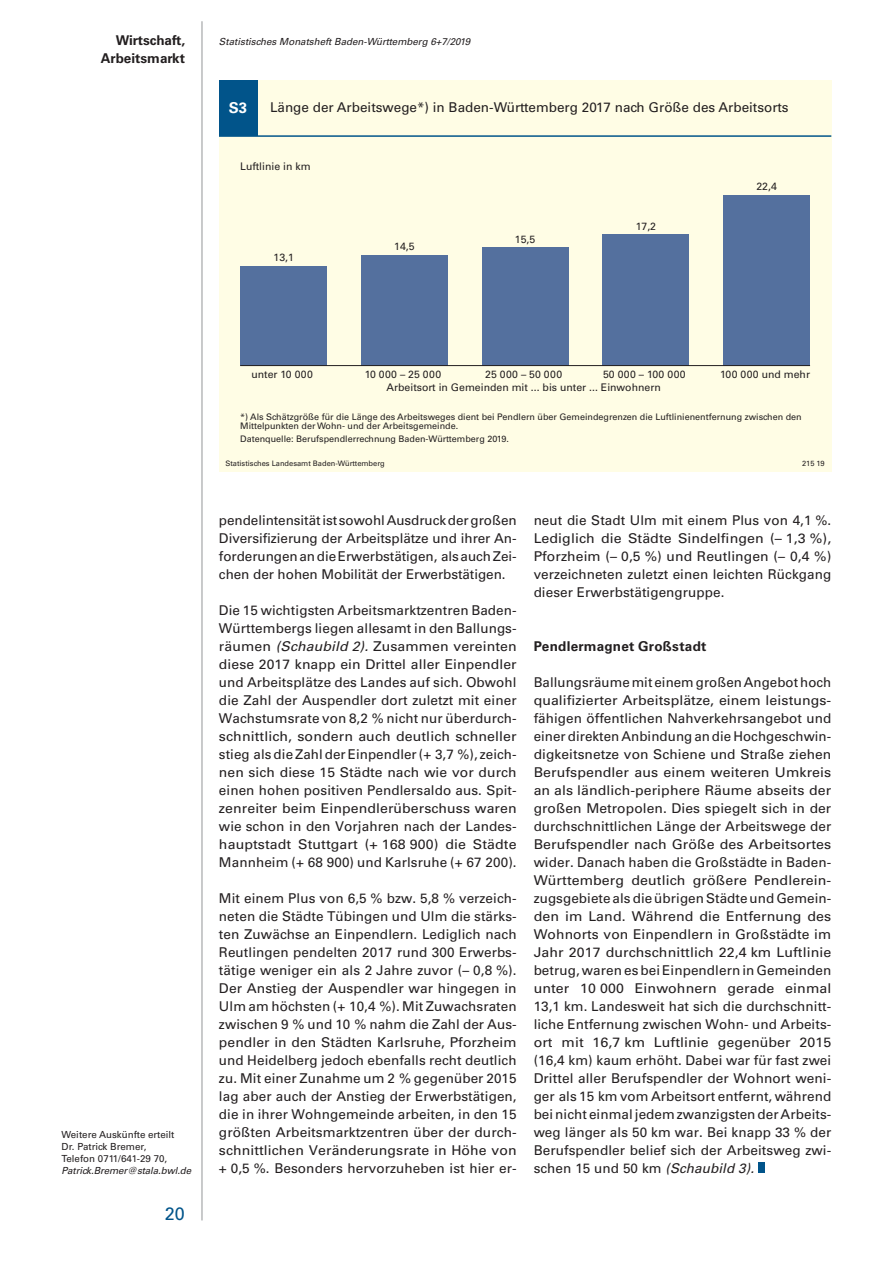
<style>
.page{position:relative;width:893px;height:1263px;background:#fff}
.page>*{position:absolute;margin:0;border:0;box-sizing:border-box;transform-origin:0 0}
.t1{font:18px "Univers";color:#01548a}
.t2{font:700 15px "Univers";color:#fff}
.Fließtext{font:13.5px/18px "Univers";letter-spacing:.005em;color:#231f20;text-align:justify}
.Kapitelzwischenübers{font:700 13.5px "Univers";color:#231f20}
.Kapitelzwischenübers-2{font:700 13.5px "Univers";letter-spacing:.02em;color:#231f20}
.t3{font:10.5px "Univers";color:#231f20}
.t4{font:10.5px "Univers";letter-spacing:.04em;color:#231f20}
.Bildlegende{font:9.75px/11.7px "Univers";color:#231f20}
.t5{font:italic 9.75px "Univers";color:#231f20}
.t6{font:9px/9px "Univers";color:#231f20}
.t7{font:7.5px "Univers";color:#231f20}
.s1{font-style:italic}
</style>
<div class="page">
<hr style="left:202px;top:21px;width:1px;height:1199px;background:#939598">
<div style="left:758px;top:1163px;width:6px;height:10px;background:#01548a"></div>
<div style="left:219px;top:81px;width:612px;height:391px;background:#fffde5"></div>
<div style="left:219px;top:81px;width:38px;height:55px;background:#01548a"></div>
<div style="left:240px;top:266px;width:87px;height:100px;background:#54709e"></div>
<div style="left:361px;top:255px;width:87px;height:111px;background:#54709e"></div>
<div style="left:482px;top:247px;width:87px;height:119px;background:#54709e"></div>
<div style="left:602px;top:234px;width:87px;height:132px;background:#54709e"></div>
<div style="left:723px;top:195px;width:87px;height:171px;background:#54709e"></div>
<hr style="left:240px;top:365px;width:570px;height:1px;background:#231f20">
<hr style="left:219px;top:135px;width:612px;height:2px;background:#01548a">
<p class="Kapitelzwischenübers" style="left:116px;top:32px;width:71px">Wirtschaft,</p>
<p class="t5" style="left:219px;top:35px;width:253px">Statistisches Monatsheft Baden-Württemberg 6+7/2019</p>
<p class="Kapitelzwischenübers" style="left:101px;top:50px;width:86px">Arbeitsmarkt</p>
<p class="t2" style="left:229px;top:99px;width:20px">S3</p>
<p class="Fließtext" style="left:270px;top:98px;width:520px">Länge der Arbeitswege*) in Baden-Württemberg 2017 nach Größe des Arbeitsorts</p>
<p class="t3" style="left:240px;top:160px;width:72px">Luftlinie in km</p>
<p class="t3" style="left:273px;top:251px;width:22px">13,1</p>
<p class="t3" style="left:394px;top:240px;width:22px">14,5</p>
<p class="t3" style="left:515px;top:233px;width:22px">15,5</p>
<p class="t3" style="left:636px;top:220px;width:22px">17,2</p>
<p class="t3" style="left:756px;top:180px;width:22px">22,4</p>
<p class="t3" style="left:251px;top:368px;width:63px">unter 10 000</p>
<p class="t4" style="left:365px;top:368px;width:78px">10 000 – 25 000</p>
<p class="t4" style="left:485px;top:368px;width:78px">25 000 – 50 000</p>
<p class="t4" style="left:603px;top:368px;width:84px">50 000 – 100 000</p>
<p class="t3" style="left:720px;top:368px;width:91px">100 000 und mehr</p>
<p class="t3" style="left:386px;top:381px;width:276px">Arbeitsort in Gemeinden mit ... bis unter ... Einwohnern</p>
<p class="t6" style="left:240px;top:412px;width:563px">*) Als Schätzgröße für die Länge des Arbeitsweges dient bei Pendlern über Gemeindegrenzen die Luftlinienentfernung zwischen den<br>Mittelpunkten der Wohn- und der Arbeitsgemeinde.</p>
<p class="t6" style="left:240px;top:435px;width:270px">Datenquelle: Berufspendlerrechnung Baden-Württemberg 2019.</p>
<p class="Bildlegende" style="left:62px;top:1129px;width:131px">Weitere Auskünfte erteilt<br>Dr. Patrick Bremer,<br>Telefon 0711/641-29 70,<br><span class="s1">Patrick.Bremer@stala.bwl.de</span></p>
<h1 class="t1" style="left:165px;top:1203px;width:22px">20</h1>
<p class="t7" style="left:225px;top:459px;width:161px">Statistisches Landesamt Baden-Württemberg</p>
<p class="t7" style="left:802px;top:459px;width:24px">215 19</p>
<p class="Fließtext" style="left:219px;top:511px;width:299px">pendelintensität ist sowohl Ausdruck der großen Diversifizierung der Arbeitsplätze und ihrer An&shy;forderungen an die Erwerbstätigen, als auch Zei&shy;chen der hohen Mobilität der Erwerbstätigen.</p>
<p class="Fließtext" style="left:219px;top:601px;width:299px">Die 15 wichtigsten Arbeitsmarktzentren Baden-Württembergs liegen allesamt in den Ballungs&shy;räumen <span class="s1">(Schaubild 2).</span> Zusammen vereinten diese 2017 knapp ein Drittel aller Einpendler und Arbeitsplätze des Landes auf sich. Obwohl die Zahl der Auspendler dort zuletzt mit einer Wachstumsrate von 8,2 % nicht nur überdurch&shy;schnittlich, sondern auch deutlich schneller stieg als die Zahl der Einpendler (+ 3,7 %), zeich&shy;nen sich diese 15 Städte nach wie vor durch einen hohen positiven Pendlersaldo aus. Spit&shy;zenreiter beim Einpendlerüberschuss waren wie schon in den Vorjahren nach der Landes&shy;hauptstadt Stuttgart (+ 168 900) die Städte Mannheim (+ 68 900) und Karlsruhe (+ 67 200).</p>
<p class="Fließtext" style="left:219px;top:889px;width:299px">Mit einem Plus von 6,5 % bzw. 5,8 % verzeich&shy;neten die Städte Tübingen und Ulm die stärks&shy;ten Zuwächse an Einpendlern. Lediglich nach Reutlingen pendelten 2017 rund 300 Erwerbs&shy;tätige weniger ein als 2 Jahre zuvor (– 0,8 %).<br>Der Anstieg der Auspendler war hingegen in Ulm am höchsten (+ 10,4 %). Mit Zuwachsraten zwischen 9 % und 10 % nahm die Zahl der Aus&shy;pendler in den Städten Karlsruhe, Pforzheim und Heidelberg jedoch ebenfalls recht deutlich zu. Mit einer Zunahme um 2 % gegenüber 2015 lag aber auch der Anstieg der Erwerbstätigen, die in ihrer Wohngemeinde arbeiten, in den 15 größten Arbeitsmarktzentren über der durch&shy;schnittlichen Veränderungsrate in Höhe von + 0,5 %. Besonders hervorzuheben ist hier er-</p>
<p class="Fließtext" style="left:534px;top:511px;width:299px">neut die Stadt Ulm mit einem Plus von 4,1 %.<br>Lediglich die Städte Sindelfingen (– 1,3 %), Pforzheim (– 0,5 %) und Reutlingen (– 0,4 %) verzeichneten zuletzt einen leichten Rückgang dieser Erwerbstätigengruppe.</p>
<p class="Kapitelzwischenübers-2" style="left:534px;top:638px;width:174px">Pendlermagnet Großstadt</p>
<p class="Fließtext" style="left:534px;top:673px;width:299px">Ballungsräume mit einem großen Angebot hoch qualifizierter Arbeitsplätze, einem leistungs&shy;fähigen öffentlichen Nahverkehrsangebot und einer direkten Anbindung an die Hochgeschwin&shy;digkeitsnetze von Schiene und Straße ziehen Berufspendler aus einem weiteren Umkreis an als ländlich-periphere Räume abseits der großen Metropolen. Dies spiegelt sich in der durchschnittlichen Länge der Arbeitswege der Berufspendler nach Größe des Arbeitsortes wider. Danach haben die Großstädte in Baden-Württemberg deutlich größere Pendlerein&shy;zugsgebiete als die übrigen Städte und Gemein&shy;den im Land. Während die Entfernung des Wohnorts von Einpendlern in Großstädte im Jahr 2017 durchschnittlich 22,4 km Luftlinie betrug, waren es bei Einpendlern in Gemeinden unter 10 000 Einwohnern gerade einmal 13,1 km. Landesweit hat sich die durchschnitt&shy;liche Entfernung zwischen Wohn- und Arbeits&shy;ort mit 16,7 km Luftlinie gegenüber 2015 (16,4 km) kaum erhöht. Dabei war für fast zwei Drittel aller Berufspendler der Wohnort weni&shy;ger als 15 km vom Arbeitsort entfernt, während bei nicht einmal jedem zwanzigsten der Arbeits&shy;weg länger als 50 km war. Bei knapp 33 % der Berufspendler belief sich der Arbeitsweg zwi&shy;schen 15 und 50 km <span class="s1">(Schaubild 3).</span></p>
</div>
